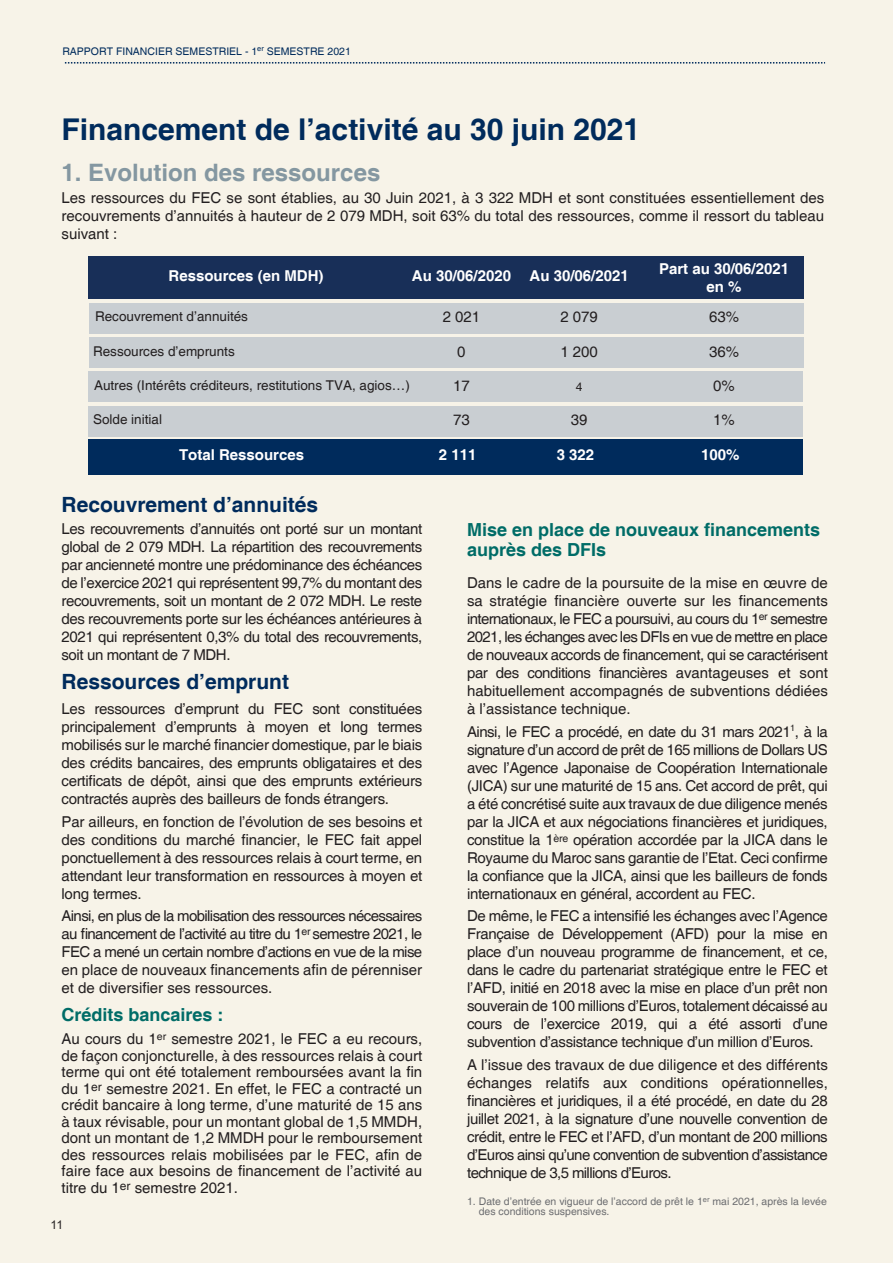
<style>
.page{position:relative;width:893px;height:1263px;background:#f7f3e8}
.page>*{position:absolute;margin:0;border:0;box-sizing:border-box;transform-origin:0 0}
.t1{font:700 30px "Helvetica";color:#002b5c}
.t2{font:700 24px "Helvetica";color:#8497a1}
.t3{font:700 21px "Helvetica";color:#002b5c}
.t4{font:700 18px/19.5px "Helvetica";color:#006c67}
.t5{font:15px/18px "Helvetica";letter-spacing:-.015em;color:#231f20;text-align:justify}
.t6{font:700 15px/18px "Helvetica";color:#fff;text-align:center}
.t7{font:13.5px "Helvetica";color:#231f20}
.t8{font:12px "Arial";color:#231f20}
.t9{font:12px "Helvetica";color:#231f20}
.t10{font:10.5px/10.5px "Helvetica";color:#6d6e71}
.t11{font:10.5px "Helvetica";color:#002b5c}
</style>
<div class="page">
<div style="left:88px;top:257px;width:716px;height:42px;background:#182f58"></div>
<div style="left:88px;top:439px;width:715px;height:36px;background:#002b5c"></div>
<div style="left:88px;top:371px;width:715px;height:31px;background:#c9ced2"></div>
<div style="left:88px;top:406px;width:715px;height:30px;background:#c9ced2"></div>
<div style="left:89px;top:303px;width:715px;height:30px;background:#c9ced2"></div>
<div style="left:89px;top:337px;width:715px;height:31px;background:#c9ced2"></div>
<svg style="left:65px;top:62px;width:760px;height:2px"></svg>
<p class="t11" style="left:62px;top:46px;width:290px">RAPPORT FINANCIER SEMESTRIEL - 1<sup>er</sup> SEMESTRE 2021</p>
<h1 class="t1" style="left:62px;top:111px;width:580px">Financement de l’activité au 30 juin 2021</h1>
<h2 class="t2" style="left:62px;top:158px;width:320px">1. Evolution des ressources</h2>
<p class="t5" style="left:62px;top:189px;width:764px">Les ressources du FEC se sont établies, au 30 Juin 2021, à 3 322 MDH et sont constituées essentiellement des recouvrements d’annuités à hauteur de 2 079 MDH, soit 63% du total des ressources, comme il ressort du tableau suivant :</p>
<p class="t6" style="left:168px;top:267px;width:157px">Ressources (en MDH)</p>
<p class="t6" style="left:412px;top:267px;width:218px">Au 30/06/2020 Au 30/06/2021</p>
<p class="t6" style="left:659px;top:261px;width:132px">Part au 30/06/2021 en %</p>
<p class="t7" style="left:95px;top:309px;width:155px">Recouvrement d’annuités</p>
<p class="t5" style="left:443px;top:309px;width:39px">2 021</p>
<p class="t5" style="left:560px;top:309px;width:39px">2 079</p>
<p class="t5" style="left:709px;top:309px;width:32px">63%</p>
<p class="t7" style="left:93px;top:343px;width:143px">Ressources d’emprunts</p>
<p class="t5" style="left:457px;top:343px;width:10px">0</p>
<p class="t5" style="left:560px;top:343px;width:39px">1 200</p>
<p class="t5" style="left:709px;top:343px;width:32px">36%</p>
<p class="t7" style="left:94px;top:377px;width:317px">Autres (Intérêts créditeurs, restitutions TVA, agios…)</p>
<p class="t5" style="left:453px;top:377px;width:18px">17</p>
<p class="t9" style="left:576px;top:380px;width:8px">4</p>
<p class="t5" style="left:713px;top:377px;width:23px">0%</p>
<p class="t7" style="left:93px;top:412px;width:71px">Solde initial</p>
<p class="t5" style="left:453px;top:411px;width:18px">73</p>
<p class="t5" style="left:571px;top:411px;width:18px">39</p>
<p class="t5" style="left:713px;top:411px;width:23px">1%</p>
<p class="t6" style="left:179px;top:446px;width:127px">Total Ressources</p>
<h3 class="t3" style="left:62px;top:492px;width:258px">Recouvrement d’annuités</h3>
<p class="t5" style="left:62px;top:521px;width:362px">Les recouvrements d’annuités ont porté sur un montant global de 2 079 MDH. La répartition des recouvrements par ancienneté montre une prédominance des échéances de l’exercice 2021 qui représentent 99,7% du montant des recouvrements, soit un montant de 2 072 MDH. Le reste des recouvrements porte sur les échéances antérieures à 2021 qui représentent 0,3% du total des recouvrements, soit un montant de 7 MDH.</p>
<h3 class="t3" style="left:62px;top:669px;width:229px">Ressources d’emprunt</h3>
<p class="t5" style="left:62px;top:701px;width:362px">Les ressources d’emprunt du FEC sont constituées principalement d’emprunts à moyen et long termes mobilisés sur le marché financier domestique, par le biais des crédits bancaires, des emprunts obligataires et des certificats de dépôt, ainsi que des emprunts extérieurs contractés auprès des bailleurs de fonds étrangers.</p>
<p class="t5" style="left:62px;top:813px;width:362px">Par ailleurs, en fonction de l’évolution de ses besoins et des conditions du marché financier, le FEC fait appel ponctuellement à des ressources relais à court terme, en attendant leur transformation en ressources à moyen et long termes.</p>
<p class="t5" style="left:62px;top:908px;width:362px">Ainsi, en plus de la mobilisation des ressources nécessaires au financement de l’activité au titre du 1<sup>er</sup> semestre 2021, le FEC a mené un certain nombre d’actions en vue de la mise en place de nouveaux financements afin de pérenniser et de diversifier ses ressources.</p>
<p class="t5" style="left:62px;top:1031px;width:362px;line-height:16.5px">Au cours du 1<sup>er</sup> semestre 2021, le FEC a eu recours, de façon conjoncturelle, à des ressources relais à court terme qui ont été totalement remboursées avant la fin du 1<sup>er</sup> semestre 2021. En effet, le FEC a contracté un crédit bancaire à long terme, d’une maturité de 15 ans à taux révisable, pour un montant global de 1,5 MMDH, dont un montant de 1,2 MMDH pour le remboursement des ressources relais mobilisées par le FEC, afin de faire face aux besoins de financement de l’activité au titre du 1<sup>er</sup> semestre 2021.</p>
<p class="t4" style="left:62px;top:1006px;width:164px">Crédits bancaires :</p>
<p class="t8" style="left:51px;top:1217px;width:14px">11</p>
<p class="t6" style="left:439px;top:446px;width:39px">2 111</p>
<p class="t6" style="left:557px;top:446px;width:39px">3 322</p>
<p class="t6" style="left:701px;top:446px;width:40px">100%</p>
<p class="t4" style="left:467px;top:521px;width:355px">Mise en place de nouveaux financements auprès des DFIs</p>
<p class="t5" style="left:467px;top:575px;width:362px">Dans le cadre de la poursuite de la mise en œuvre de sa stratégie financière ouverte sur les financements internationaux, le FEC a poursuivi, au cours du 1<sup>er</sup> semestre 2021, les échanges avec les DFIs en vue de mettre en place de nouveaux accords de financement, qui se caractérisent par des conditions financières avantageuses et sont habituellement accompagnés de subventions dédiées à l’assistance technique.</p>
<p class="t5" style="left:467px;top:723px;width:362px">Ainsi, le FEC a procédé, en date du 31 mars 2021<sup>1</sup>, à la signature d’un accord de prêt de 165 millions de Dollars US avec l’Agence Japonaise de Coopération Internationale (JICA) sur une maturité de 15 ans. Cet accord de prêt, qui a été concrétisé suite aux travaux de due diligence menés par la JICA et aux négociations financières et juridiques, constitue la 1<sup>ère</sup> opération accordée par la JICA dans le Royaume du Maroc sans garantie de l’Etat. Ceci confirme la confiance que la JICA, ainsi que les bailleurs de fonds internationaux en général, accordent au FEC.</p>
<p class="t5" style="left:467px;top:908px;width:362px">De même, le FEC a intensifié les échanges avec l’Agence Française de Développement (AFD) pour la mise en place d’un nouveau programme de financement, et ce, dans le cadre du partenariat stratégique entre le FEC et l’AFD, initié en 2018 avec la mise en place d’un prêt non souverain de 100 millions d’Euros, totalement décaissé au cours de l’exercice 2019, qui a été assorti d’une subvention d’assistance technique d’un million d’Euros.</p>
<p class="t5" style="left:467px;top:1056px;width:362px">A l’issue des travaux de due diligence et des différents échanges relatifs aux conditions opérationnelles, financières et juridiques, il a été procédé, en date du 28 juillet 2021, à la signature d’une nouvelle convention de crédit, entre le FEC et l’AFD, d’un montant de 200 millions d’Euros ainsi qu’une convention de subvention d’assistance technique de 3,5 millions d’Euros.</p>
<p class="t10" style="left:479px;top:1196px;width:350px;text-indent:-12px">1. Date d’entrée en vigueur de l’accord de prêt le 1<sup>er</sup> mai 2021, après la levée des conditions suspensives.</p>
</div>
